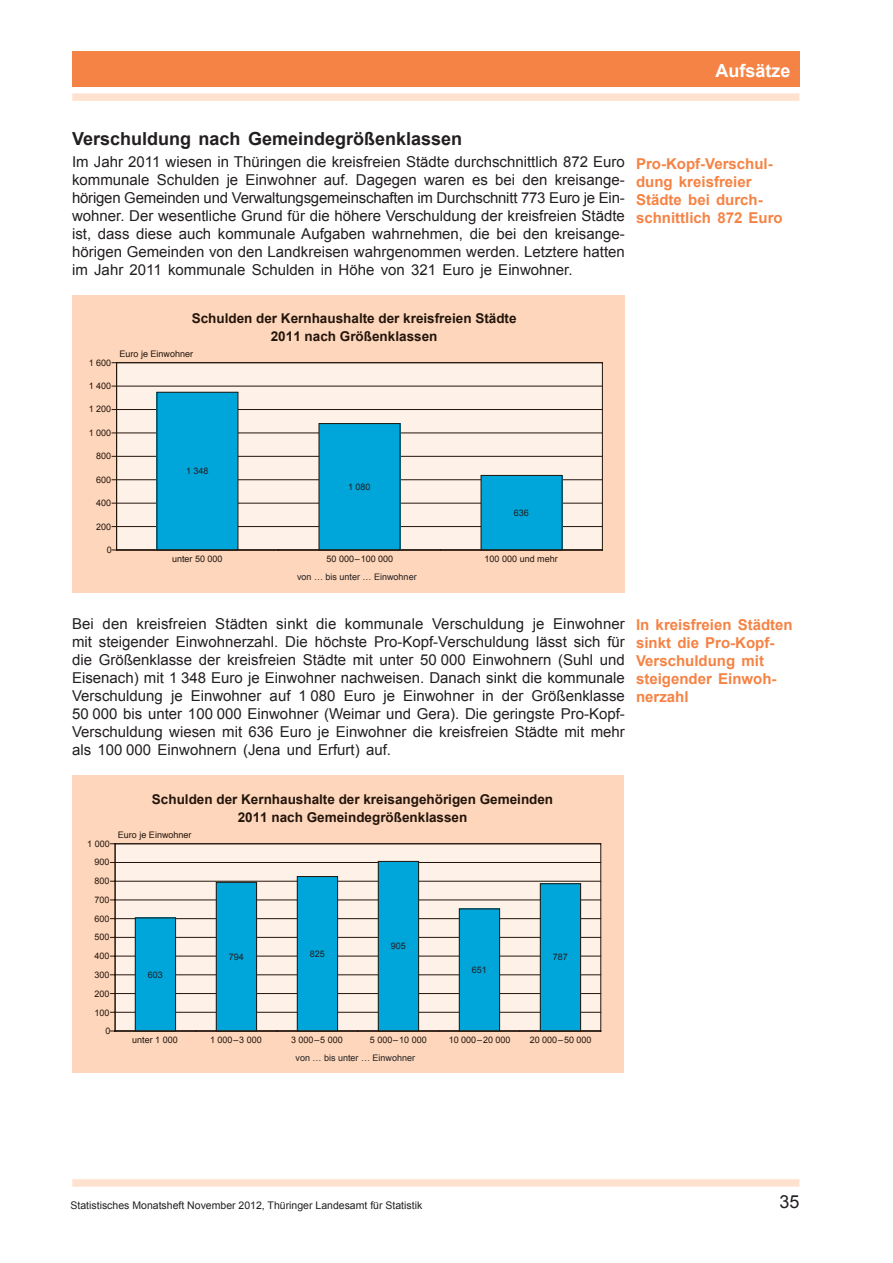
<style>
.page{position:relative;width:893px;height:1263px;background:#fff}
.page>*{position:absolute;margin:0;border:0;box-sizing:border-box;transform-origin:0 0}
.Überschrift1{font:700 18px "Arial";color:#231f20}
.t1{font:700 18px "Arial";color:#fff}
.t2{font:18px "Arial";color:#231f20}
.Text{font:15px/18px "Arial";color:#231f20;text-align:justify}
.t3{font:700 15px/18px "Arial";color:#f58345}
.t4{font:700 13.5px/18px "Arial";color:#24150b;text-align:center}
.t5{font:10.5px "Arial";color:#231f20}
.t6{font:9px "Arial";color:#24150b}
.t7{font:9px "Arial";color:#231f20}
.t8{font:9px "Helvetica";color:#24150b}
</style>
<div class="page">
<div style="left:72px;top:1179px;width:727px;height:8px;background:#fee2cf"></div>
<div style="left:72px;top:93px;width:727px;height:8px;background:#fee2cf"></div>
<div style="left:72px;top:51px;width:727px;height:35px;background:#f58345"></div>
<div style="left:72px;top:295px;width:552px;height:298px;background:#fdd6bc"></div>
<div style="left:117px;top:363px;width:485px;height:187px;background:#fef1e7"></div>
<hr style="left:602px;top:362px;width:1px;height:189px;background:#24150b">
<hr style="left:116px;top:362px;width:487px;height:1px;background:#24150b">
<hr style="left:116px;top:386px;width:487px;height:1px;background:#24150b">
<hr style="left:116px;top:409px;width:487px;height:1px;background:#24150b">
<hr style="left:116px;top:433px;width:487px;height:1px;background:#24150b">
<hr style="left:116px;top:456px;width:487px;height:1px;background:#24150b">
<hr style="left:116px;top:479px;width:487px;height:1px;background:#24150b">
<hr style="left:116px;top:503px;width:487px;height:1px;background:#24150b">
<hr style="left:116px;top:526px;width:487px;height:1px;background:#24150b">
<div style="left:157px;top:392px;width:81px;height:158px;background:#00a5da"></div>
<div style="left:157px;top:392px;width:81px;height:158px;border:1px solid #24150b"></div>
<div style="left:319px;top:424px;width:81px;height:126px;background:#00a5da"></div>
<div style="left:319px;top:423px;width:81px;height:127px;border:1px solid #24150b"></div>
<div style="left:481px;top:475px;width:81px;height:75px;background:#00a5da"></div>
<div style="left:481px;top:475px;width:81px;height:75px;border:1px solid #24150b"></div>
<hr style="left:116px;top:550px;width:487px;height:1px;background:#24150b">
<hr style="left:116px;top:362px;width:1px;height:189px;background:#24150b">
<div style="left:72px;top:775px;width:552px;height:298px;background:#fdd6bc"></div>
<div style="left:115px;top:844px;width:486px;height:187px;background:#fef1e7"></div>
<hr style="left:600px;top:843px;width:1px;height:189px;background:#24150b">
<hr style="left:115px;top:843px;width:486px;height:1px;background:#24150b">
<hr style="left:115px;top:862px;width:486px;height:1px;background:#24150b">
<hr style="left:115px;top:881px;width:486px;height:1px;background:#24150b">
<hr style="left:115px;top:900px;width:486px;height:1px;background:#24150b">
<hr style="left:115px;top:918px;width:486px;height:1px;background:#24150b">
<hr style="left:115px;top:937px;width:486px;height:1px;background:#24150b">
<hr style="left:115px;top:956px;width:486px;height:1px;background:#24150b">
<hr style="left:115px;top:974px;width:486px;height:1px;background:#24150b">
<hr style="left:115px;top:993px;width:486px;height:1px;background:#24150b">
<hr style="left:115px;top:1012px;width:486px;height:1px;background:#24150b">
<hr style="left:115px;top:1031px;width:486px;height:1px;background:#24150b">
<div style="left:135px;top:918px;width:41px;height:113px;background:#00a5da"></div>
<div style="left:135px;top:918px;width:41px;height:113px;border:1px solid #24150b"></div>
<div style="left:216px;top:882px;width:41px;height:149px;background:#00a5da"></div>
<div style="left:216px;top:882px;width:41px;height:149px;border:1px solid #24150b"></div>
<div style="left:297px;top:876px;width:41px;height:155px;background:#00a5da"></div>
<div style="left:297px;top:876px;width:41px;height:155px;border:1px solid #24150b"></div>
<div style="left:378px;top:861px;width:41px;height:170px;background:#00a5da"></div>
<div style="left:378px;top:861px;width:41px;height:170px;border:1px solid #24150b"></div>
<div style="left:459px;top:909px;width:41px;height:122px;background:#00a5da"></div>
<div style="left:459px;top:909px;width:41px;height:122px;border:1px solid #24150b"></div>
<div style="left:540px;top:884px;width:41px;height:147px;background:#00a5da"></div>
<div style="left:540px;top:883px;width:41px;height:148px;border:1px solid #24150b"></div>
<hr style="left:115px;top:1030px;width:486px;height:1px;background:#24150b">
<hr style="left:115px;top:843px;width:1px;height:189px;background:#24150b">
<p class="t1" style="left:715px;top:59px;width:77px">Aufsätze</p>
<p class="Überschrift1" style="left:72px;top:127px;width:392px">Verschuldung nach Gemeindegrößenklassen</p>
<p class="Text" style="left:72px;top:153px;width:554px">Im Jahr 2011 wiesen in Thüringen die kreisfreien Städte durchschnittlich 872 Euro kommunale Schulden je Einwohner auf. Dagegen waren es bei den kreisange&shy;hörigen Gemeinden und Verwaltungsgemeinschaften im Durchschnitt 773 Euro je Ein&shy;wohner. Der wesentliche Grund für die höhere Verschuldung der kreisfreien Städte ist, dass diese auch kommunale Aufgaben wahrnehmen, die bei den kreisange&shy;hörigen Gemeinden von den Landkreisen wahrgenommen werden. Letztere hatten im Jahr 2011 kommunale Schulden in Höhe von 321 Euro je Einwohner.</p>
<p class="t3" style="left:636px;top:155px;width:148px">Pro-Kopf-Verschul&shy;dung kreisfreier<br>Städte bei durch&shy;schnittlich 872 Euro</p>
<p class="t6" style="left:89px;top:357px;width:24px">1 600</p>
<p class="t6" style="left:89px;top:380px;width:24px">1 400</p>
<p class="t6" style="left:89px;top:403px;width:24px">1 200</p>
<p class="t6" style="left:89px;top:427px;width:24px">1 000</p>
<p class="t6" style="left:96px;top:450px;width:17px">800</p>
<p class="t6" style="left:96px;top:474px;width:17px">600</p>
<p class="t6" style="left:96px;top:497px;width:17px">400</p>
<p class="t6" style="left:96px;top:521px;width:17px">200</p>
<p class="t6" style="left:107px;top:544px;width:7px">0</p>
<p class="t4" style="left:192px;top:310px;width:326px">Schulden der Kernhaushalte der kreisfreien Städte<br>2011 nach Größenklassen</p>
<p class="t8" style="left:119px;top:347px;width:75px">Euro je Einwohner</p>
<p class="t7" style="left:186px;top:465px;width:24px">1 348</p>
<p class="t7" style="left:348px;top:481px;width:24px">1 080</p>
<p class="t7" style="left:514px;top:507px;width:17px">636</p>
<p class="t6" style="left:172px;top:553px;width:52px">unter 50 000</p>
<p class="t6" style="left:327px;top:553px;width:68px">50 000–100 000</p>
<p class="t6" style="left:485px;top:553px;width:75px">100 000 und mehr</p>
<p class="t7" style="left:297px;top:571px;width:121px">von … bis unter … Einwohner</p>
<p class="Text" style="left:72px;top:615px;width:554px">Bei den kreisfreien Städten sinkt die kommunale Verschuldung je Einwohner mit steigender Einwohnerzahl. Die höchste Pro-Kopf-Verschuldung lässt sich für die Größenklasse der kreisfreien Städte mit unter 50 000 Einwohnern (Suhl und Eisenach) mit 1 348 Euro je Einwohner nachweisen. Danach sinkt die kommunale Verschuldung je Einwohner auf 1 080 Euro je Einwohner in der Größenklasse 50 000 bis unter 100 000 Einwohner (Weimar und Gera). Die geringste Pro-Kopf-Verschuldung wiesen mit 636 Euro je Einwohner die kreisfreien Städte mit mehr als 100 000 Einwohnern (Jena und Erfurt) auf.</p>
<p class="t3" style="left:636px;top:616px;width:158px">In kreisfreien Städten sinkt die Pro-Kopf-<br>Verschuldung mit steigender Einwoh&shy;nerzahl</p>
<p class="t6" style="left:87px;top:838px;width:24px">1 000</p>
<p class="t6" style="left:95px;top:856px;width:17px">900</p>
<p class="t6" style="left:95px;top:875px;width:17px">800</p>
<p class="t6" style="left:95px;top:894px;width:17px">700</p>
<p class="t6" style="left:95px;top:912px;width:17px">600</p>
<p class="t6" style="left:95px;top:931px;width:17px">500</p>
<p class="t6" style="left:95px;top:950px;width:17px">400</p>
<p class="t6" style="left:95px;top:969px;width:17px">300</p>
<p class="t6" style="left:95px;top:988px;width:17px">200</p>
<p class="t6" style="left:95px;top:1006px;width:17px">100</p>
<p class="t6" style="left:105px;top:1025px;width:7px">0</p>
<p class="t4" style="left:152px;top:791px;width:403px">Schulden der Kernhaushalte der kreisangehörigen Gemeinden<br>2011 nach Gemeindegrößenklassen</p>
<p class="t8" style="left:118px;top:828px;width:75px">Euro je Einwohner</p>
<p class="t7" style="left:148px;top:969px;width:17px">603</p>
<p class="t7" style="left:229px;top:951px;width:17px">794</p>
<p class="t7" style="left:310px;top:948px;width:17px">825</p>
<p class="t7" style="left:391px;top:940px;width:17px">905</p>
<p class="t7" style="left:472px;top:964px;width:17px">651</p>
<p class="t7" style="left:553px;top:951px;width:17px">787</p>
<p class="t6" style="left:132px;top:1034px;width:47px">unter 1 000</p>
<p class="t6" style="left:210px;top:1034px;width:53px">1 000–3 000</p>
<p class="t6" style="left:291px;top:1034px;width:53px">3 000–5 000</p>
<p class="t6" style="left:370px;top:1034px;width:58px">5 000–10 000</p>
<p class="t6" style="left:449px;top:1034px;width:63px">10 000–20 000</p>
<p class="t6" style="left:530px;top:1034px;width:63px">20 000–50 000</p>
<p class="t7" style="left:296px;top:1052px;width:121px">von … bis unter … Einwohner</p>
<p class="t5" style="left:71px;top:1198px;width:353px">Statistisches Monatsheft November 2012, Thüringer Landesamt für Statistik</p>
<p class="t2" style="left:779px;top:1190px;width:22px">35</p>
</div>
